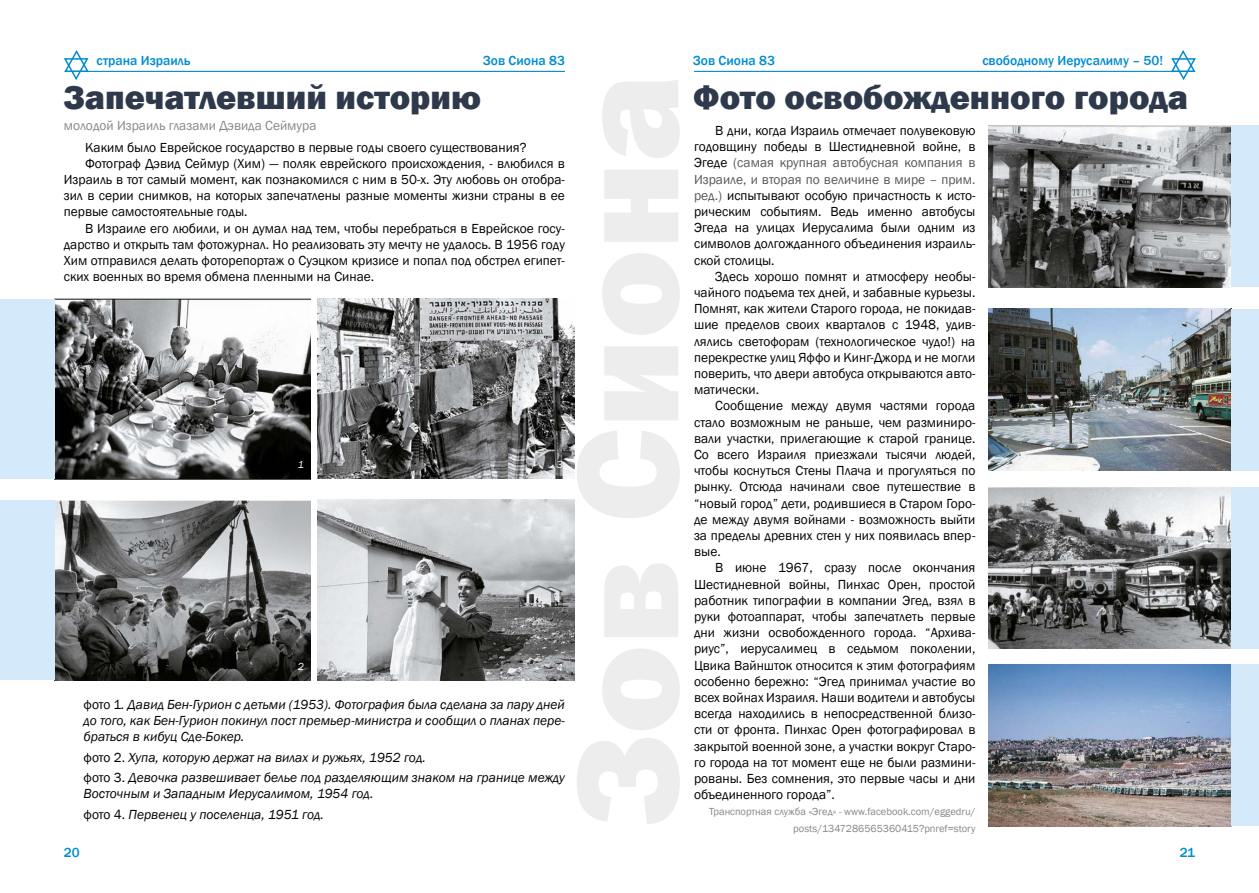
<style>
.page{position:relative;width:1259px;height:893px;background:#fff}
.page>*{position:absolute;margin:0;border:0;box-sizing:border-box;transform-origin:0 0}
.t1{font:800 34.5px "Franklin Gothic";color:#2e3a4b}
.t2{font:13.5px/16.2px "Franklin Gothic";color:#000;text-align:justify}
.t3{font:italic 13.5px/16.2px "Franklin Gothic";color:#000}
.t4{font:500 13.5px "Franklin Gothic";color:#008cd0}
.t5{font:13.5px "Franklin Gothic";color:#878787}
.t6{font:10.5px/16.2px "Franklin Gothic";color:#878787;text-align:right}
.t7{font:italic 10.5px "Franklin Gothic";color:#fff}
.s1{color:#575756}
.s2{font-style:normal}
</style>
<div class="page">
<hr style="left:694px;top:71px;width:477px;height:1px;background:#008cd0">
<svg style="left:1169px;top:50px;width:27px;height:30px"></svg>
<svg style="left:64px;top:50px;width:26px;height:30px"></svg>
<hr style="left:88px;top:71px;width:477px;height:1px;background:#008cd0">
<img style="left:54px;top:500px;width:257px;height:180px">
<div style="left:0;top:500px;width:54px;height:180px;background:#d4eafa"></div>
<img style="left:54px;top:299px;width:257px;height:180px">
<img style="left:318px;top:298px;width:256px;height:181px">
<img style="left:989px;top:125px;width:242px;height:162px">
<img style="left:989px;top:309px;width:242px;height:161px">
<img style="left:989px;top:487px;width:242px;height:161px">
<img style="left:989px;top:665px;width:242px;height:161px">
<div style="left:1231px;top:125px;width:28px;height:162px;background:#d4eafa"></div>
<div style="left:1231px;top:309px;width:28px;height:161px;background:#d4eafa"></div>
<div style="left:1231px;top:487px;width:28px;height:161px;background:#d4eafa"></div>
<div style="left:1231px;top:664px;width:28px;height:162px;background:#d4eafa"></div>
<div style="left:0;top:299px;width:54px;height:180px;background:#d4eafa"></div>
<img style="left:318px;top:500px;width:256px;height:181px">
<p class="t4" style="left:97px;top:52px;width:95px">страна Израиль</p>
<p class="t4" style="left:483px;top:53px;width:83px">Зов Сиона 83</p>
<p class="t4" style="left:693px;top:52px;width:83px">Зов Сиона 83</p>
<p class="t4" style="left:982px;top:52px;width:182px">свободному Иерусалиму – 50!</p>
<h1 class="t1" style="left:64px;top:75px;width:419px">Запечатлевший историю</h1>
<p class="t5" style="left:64px;top:117px;width:254px">молодой Израиль глазами Дэвида Сеймура</p>
<p class="t2" style="left:85px;top:139px;width:443px">Каким было Еврейское государство в первые годы своего существования?</p>
<p class="t2" style="left:85px;top:155px;width:481px">Фотограф Дэвид Сеймур (Хим) — поляк еврейского происхождения, - влюбился в</p>
<p class="t2" style="left:64px;top:172px;width:502px">Израиль в тот самый момент, как познакомился с ним в 50-х. Эту любовь он отобра-</p>
<p class="t2" style="left:64px;top:188px;width:502px">зил в серии снимков, на которых запечатлены разные моменты жизни страны в ее</p>
<p class="t2" style="left:64px;top:204px;width:185px">первые самостоятельные годы.</p>
<p class="t2" style="left:85px;top:220px;width:481px">В Израиле его любили, и он думал над тем, чтобы перебраться в Еврейское госу-</p>
<p class="t2" style="left:64px;top:236px;width:502px">дарство и открыть там фотожурнал. Но реализовать эту мечту не удалось. В 1956 году</p>
<p class="t2" style="left:64px;top:253px;width:502px">Хим отправился делать фоторепортаж о Суэцком кризисе и попал под обстрел египет-</p>
<p class="t2" style="left:64px;top:269px;width:312px">ских военных во время обмена пленными на Синае.</p>
<h1 class="t1" style="left:693px;top:75px;width:496px">Фото освобожденного города</h1>
<p class="t2" style="left:694px;top:123px;width:283px;text-indent:21px">В дни, когда Израиль отмечает полувековую годовщину победы в Шестидневной войне, в Эгеде <span class="s1">(самая крупная автобусная компания в Израиле, и вторая по величине в мире – прим. ред.)</span> испытывают особую причастность к исто&shy;рическим событиям. Ведь именно автобусы Эгеда на улицах Иерусалима были одним из символов долгожданного объединения израиль&shy;ской столицы.</p>
<p class="t2" style="left:694px;top:268px;width:283px;text-indent:21px">Здесь хорошо помнят и атмосферу необы&shy;чайного подъема тех дней, и забавные курьезы.<br>Помнят, как жители Старого города, не покидав&shy;шие пределов своих кварталов с 1948, удив&shy;лялись светофорам (технологическое чудо!) на перекрестке улиц Яффо и Кинг-Джорд и не могли поверить, что двери автобуса открываются авто&shy;матически.</p>
<p class="t2" style="left:694px;top:398px;width:283px;text-indent:21px">Сообщение между двумя частями города стало возможным не раньше, чем разминиро&shy;вали участки, прилегающие к старой границе.<br>Со всего Израиля приезжали тысячи людей, чтобы коснуться Стены Плача и прогуляться по рынку. Отсюда начинали свое путешествие в “новый город” дети, родившиеся в Старом Горо&shy;де между двумя войнами - возможность выйти за пределы древних стен у них появилась впер&shy;вые.</p>
<p class="t2" style="left:694px;top:560px;width:283px;text-indent:21px">В июне 1967, сразу после окончания Шестидневной войны, Пинхас Орен, простой работник типографии в компании Эгед, взял в руки фотоаппарат, чтобы запечатлеть первые дни жизни освобожденного города. “Архива&shy;риус”, иерусалимец в седьмом поколении, Цвика Вайншток относится к этим фотографиям особенно бережно: “Эгед принимал участие во всех войнах Израиля. Наши водители и автобусы всегда находились в непосредственной близо&shy;сти от фронта. Пинхас Орен фотографировал в закрытой военной зоне, а участки вокруг Старо&shy;го города на тот момент еще не были размини&shy;рованы. Без сомнения, это первые часы и дни объединенного города”.</p>
<p class="t6" style="left:709px;top:804px;width:268px">Транспортная служба «Эгед» - www.facebook.com/eggedru/ posts/1347286565360415?pnref=story</p>
<p class="t7" style="left:556px;top:458px;width:8px">3</p>
<p class="t7" style="left:298px;top:458px;width:8px">1</p>
<p class="t7" style="left:298px;top:660px;width:8px">2</p>
<p class="t7" style="left:556px;top:661px;width:8px">4</p>
<p class="t3" style="left:84px;top:697px;width:483px;text-align:justify"><span class="s2">фото 1</span>. Давид Бен-Гурион с детьми (1953). Фотография была сделана за пару дней до того, как Бен-Гурион покинул пост премьер-министра и сообщил о планах пере&shy;браться в кибуц Сде-Бокер.</p>
<p class="t3" style="left:84px;top:747px;width:483px;line-height:20.4px"><span class="s2">фото 2.</span> Хупа, которую держат на вилах и ружьях, 1952 год.<br><span class="s2">фото 3.</span> Девочка развешивает белье под разделяющим знаком на границе между</p>
<p class="t3" style="left:84px;top:784px;width:291px;line-height:20.4px">Восточным и Западным Иерусалимом, 1954 год. <span class="s2">фото 4.</span> Первенец у поселенца, 1951 год.</p>
<p class="t4" style="left:64px;top:844px;width:17px">20</p>
<p class="t4" style="left:1179px;top:844px;width:17px">21</p>
</div>
